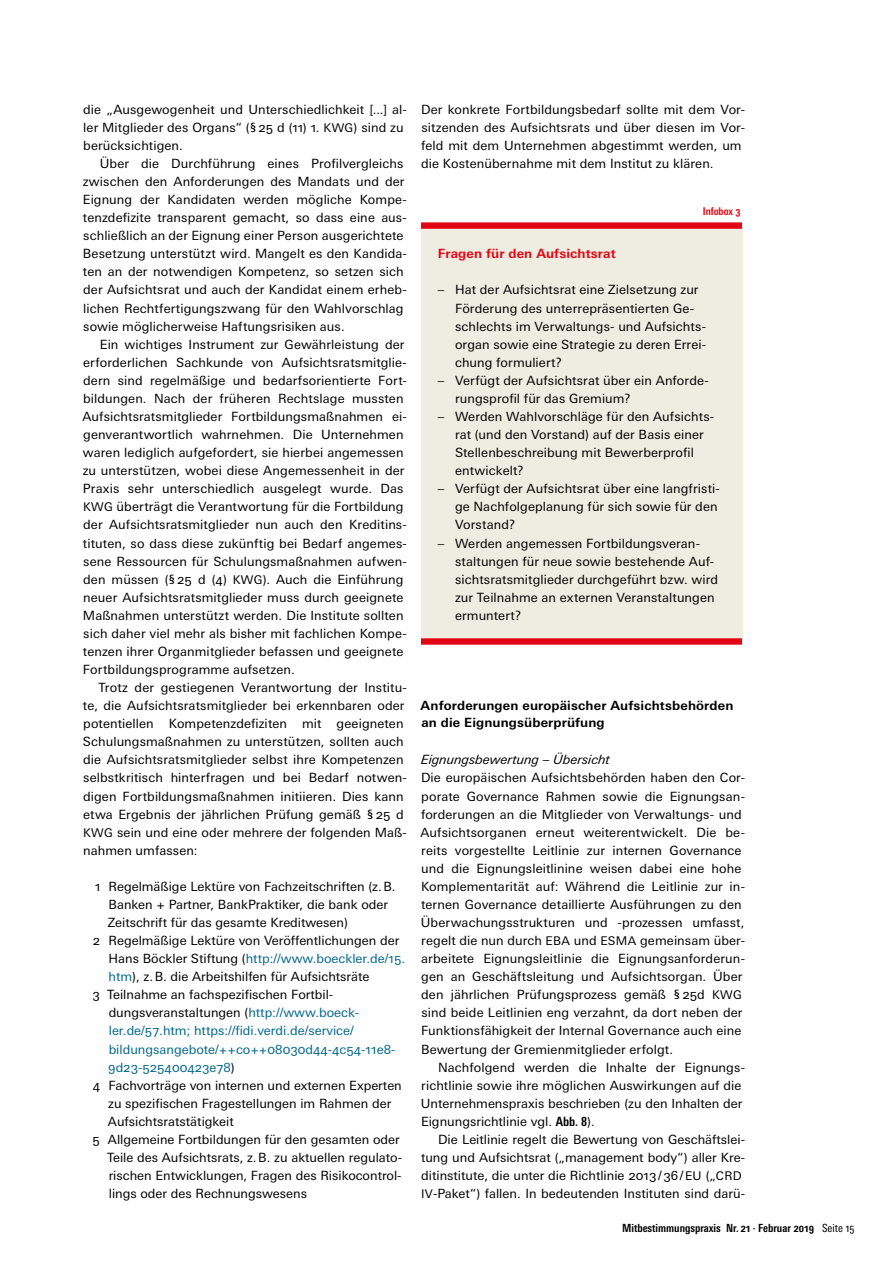
<style>
.page{position:relative;width:893px;height:1263px;background:#fff}
.page>*{position:absolute;margin:0;border:0;box-sizing:border-box;transform-origin:0 0}
.Grundtext{font:12.75px/18px "Univers Next Pro";letter-spacing:.005em;color:#000}
.Grundtext_o_E{font:12.75px/18px "Univers Next Pro";letter-spacing:.01em;color:#000}
.Vor_Auflistung__-zäh{font:12.75px/18px "Univers Next Pro";letter-spacing:.01em;color:#000}
.t1{font:12.75px/18px "Univers Next Pro";color:#00678a}
.Nach_Auflistung__-zä{font:12.75px/18px "Univers Next Pro";letter-spacing:.01em;color:#000}
.Ü3_Zwischenüberschri{font:700 12.75px/17px "Univers Next Pro";letter-spacing:.01em;color:#000}
.Ü4_Zwischenüberschri{font:italic 12.75px "Univers Next Pro";letter-spacing:.005em;color:#000}
.Grundtext_o_E-2{font:700 12.75px "Univers Next Pro";letter-spacing:.01em;color:#e30513}
.t2{font:700 condensed 11.25px "Univers Next Pro";color:#000}
.Grundtext_o_E-3{font:700 condensed 10.65px "Univers Next Pro";color:#e30513}
.s1{font-size:12px}
.s2{color:#00678a}
.s3{color:#000}
.s4{font-weight:700;font-stretch:condensed}
.s5{font-weight:400}
</style>
<div class="page">
<div style="left:421px;top:226px;width:321px;height:414px;background:#efede1"></div>
<div style="left:421px;top:222px;width:321px;height:7px;background:#e30513"></div>
<div style="left:421px;top:638px;width:321px;height:7px;background:#e30513"></div>
<p class="Grundtext" style="left:83px;top:100px;width:325px">die „Ausgewogenheit und Unterschiedlichkeit [...] al&shy;ler Mitglieder des Organs“ (§25 d (11) 1. <span class="s1">KWG</span>) sind zu berücksichtigen.</p>
<p class="Grundtext" style="left:83px;top:154px;width:326px;text-indent:17px">Über die Durchführung eines Profilvergleichs zwischen den Anforderungen des Mandats und der Eignung der Kandidaten werden mögliche Kompe&shy;tenzdefizite transparent gemacht, so dass eine aus&shy;schließlich an der Eignung einer Person ausgerichtete Besetzung unterstützt wird. Mangelt es den Kandida&shy;ten an der notwendigen Kompetenz, so setzen sich der Aufsichtsrat und auch der Kandidat einem erheb&shy;lichen Rechtfertigungszwang für den Wahlvorschlag sowie möglicherweise Haftungsrisiken aus.</p>
<p class="Grundtext" style="left:82px;top:335px;width:326px;text-indent:18px">Ein wichtiges Instrument zur Gewährleistung der erforderlichen Sachkunde von Aufsichtsratsmitglie&shy;dern sind regelmäßige und bedarfsorientierte Fort&shy;bildungen. Nach der früheren Rechtslage mussten Aufsichtsratsmitglieder Fortbildungsmaßnahmen ei&shy;genverantwortlich wahrnehmen. Die Unternehmen waren lediglich aufgefordert, sie hierbei angemessen zu unterstützen, wobei diese Angemessenheit in der Praxis sehr unterschiedlich ausgelegt wurde. Das <span class="s1">KWG</span> überträgt die Verantwortung für die Fortbildung der Aufsichtsratsmitglieder nun auch den Kreditins&shy;tituten, so dass diese zukünftig bei Bedarf angemes&shy;sene Ressourcen für Schulungsmaßnahmen aufwen&shy;den müssen (§25 d (4) <span class="s1">KWG</span>). Auch die Einführung neuer Aufsichtsratsmitglieder muss durch geeignete Maßnahmen unterstützt werden. Die Institute sollten sich daher viel mehr als bisher mit fachlichen Kompe&shy;tenzen ihrer Organmitglieder befassen und geeignete Fortbildungsprogramme aufsetzen.</p>
<p class="Vor_Auflistung__-zäh" style="left:83px;top:678px;width:326px;text-indent:16px">Trotz der gestiegenen Verantwortung der Institu&shy;te, die Aufsichtsratsmitglieder bei erkennbaren oder potentiellen Kompetenzdefiziten mit geeigneten Schulungsmaßnahmen zu unterstützen, sollten auch die Aufsichtsratsmitglieder selbst ihre Kompetenzen selbstkritisch hinterfragen und bei Bedarf notwen&shy;digen Fortbildungsmaßnahmen initiieren. Dies kann etwa Ergebnis der jährlichen Prüfung gemäß §25 d <span class="s1">KWG</span> sein und eine oder mehrere der folgenden Maß&shy;nahmen umfassen:</p>
<p class="Grundtext" style="left:108px;top:877px;width:289px;text-indent:-14px">1 Regelmäßige Lektüre von Fachzeitschriften (z.B.<br>Banken + Partner, BankPraktiker, die bank oder<br>Zeitschrift für das gesamte Kreditwesen)</p>
<p class="Grundtext" style="left:108px;top:931px;width:298px;text-indent:-16px">2 Regelmäßige Lektüre von Veröffentlichungen der<br>Hans Böckler Stiftung (<span class="s2">http://www.boeckler.de/15. htm</span>), z.B. die Arbeitshilfen für Aufsichtsräte</p>
<p class="t1" style="left:108px;top:986px;width:289px;text-indent:-16px"><span class="s3">3 Teilnahme an fachspezifischen Fortbil&shy;dungsveranstaltungen (</span>http://www.boeck&shy;ler.de/57.htm; https://fidi.verdi.de/service/ bildungsangebote/++co++08030d44-4c54-11e8- 9d23-525400423e78<span class="s3">)</span></p>
<p class="Grundtext" style="left:108px;top:1076px;width:295px;text-indent:-15px">4 Fachvorträge von internen und externen Experten zu spezifischen Fragestellungen im Rahmen der<br>Aufsichtsratstätigkeit</p>
<p class="Grundtext" style="left:107px;top:1130px;width:297px;text-indent:-14px">5 Allgemeine Fortbildungen für den gesamten oder Teile des Aufsichtsrats, z.B. zu aktuellen regulato&shy;rischen Entwicklungen, Fragen des Risikocontrol&shy;lings oder des Rechnungswesens</p>
<p class="Nach_Auflistung__-zä" style="left:421px;top:100px;width:325px">Der konkrete Fortbildungsbedarf sollte mit dem Vor&shy;sitzenden des Aufsichtsrats und über diesen im Vor&shy;feld mit dem Unternehmen abgestimmt werden, um die Kostenübernahme mit dem Institut zu klären.</p>
<p class="Grundtext_o_E-3" style="left:703px;top:205px;width:39px">Infobox 3</p>
<p class="Grundtext_o_E-2" style="left:438px;top:246px;width:179px">Fragen für den Aufsichtsrat</p>
<p class="Grundtext" style="left:455px;top:281px;width:253px;text-indent:-17px">– Hat der Aufsichtsrat eine Zielsetzung zur Förderung des unterrepräsentierten Ge&shy;schlechts im Verwaltungs- und Aufsichts&shy;organ sowie eine Strategie zu deren Errei&shy;chung formuliert?</p>
<p class="Grundtext" style="left:455px;top:371px;width:255px;text-indent:-17px">– Verfügt der Aufsichtsrat über ein Anforde&shy;rungsprofil für das Gremium?</p>
<p class="Grundtext" style="left:455px;top:407px;width:261px;text-indent:-17px">– Werden Wahlvorschläge für den Aufsichts&shy;rat (und den Vorstand) auf der Basis einer Stellenbeschreibung mit Bewerberprofil entwickelt?</p>
<p class="Grundtext" style="left:455px;top:480px;width:266px;text-indent:-17px">– Verfügt der Aufsichtsrat über eine langfristi&shy;ge Nachfolgeplanung für sich sowie für den<br>Vorstand?</p>
<p class="Grundtext" style="left:455px;top:534px;width:265px;text-indent:-17px">– Werden angemessen Fortbildungsveran&shy;staltungen für neue sowie bestehende Auf&shy;sichtsratsmitglieder durchgeführt bzw. wird zur Teilnahme an externen Veranstaltungen ermuntert?</p>
<p class="Ü3_Zwischenüberschri" style="left:421px;top:697px;width:314px">Anforderungen europäischer Aufsichtsbehörden an die Eignungsüberprüfung</p>
<p class="Ü4_Zwischenüberschri" style="left:421px;top:752px;width:191px">Eignungsbewertung – Übersicht</p>
<p class="Grundtext_o_E" style="left:420px;top:769px;width:326px">Die europäischen Aufsichtsbehörden haben den Cor&shy;porate Governance Rahmen sowie die Eignungsan&shy;forderungen an die Mitglieder von Verwaltungs- und Aufsichtsorganen erneut weiterentwickelt. Die be&shy;reits vorgestellte Leitlinie zur internen Governance und die Eignungsleitlinine weisen dabei eine hohe Komplementarität auf: Während die Leitlinie zur in&shy;ternen Governance detaillierte Ausführungen zu den Überwachungsstrukturen und -prozessen umfasst, regelt die nun durch <span class="s1">EBA</span> und <span class="s1">ESMA</span> gemeinsam über&shy;arbeitete Eignungsleitlinie die Eignungsanforderun&shy;gen an Geschäftsleitung und Aufsichtsorgan. Über den jährlichen Prüfungsprozess gemäß §25d <span class="s1">KWG </span>sind beide Leitlinien eng verzahnt, da dort neben der Funktionsfähigkeit der Internal Governance auch eine Bewertung der Gremienmitglieder erfolgt.</p>
<p class="Grundtext" style="left:421px;top:1058px;width:326px;text-indent:17px">Nachfolgend werden die Inhalte der Eignungs&shy;richtlinie sowie ihre möglichen Auswirkungen auf die Unternehmenspraxis beschrieben (zu den Inhalten der Eignungsrichtlinie vgl. <span class="s4">Abb. 8</span>).</p>
<p class="Grundtext" style="left:421px;top:1130px;width:325px;text-indent:17px">Die Leitlinie regelt die Bewertung von Geschäftslei&shy;tung und Aufsichtsrat („management body“) aller Kre&shy;ditinstitute, die unter die Richtlinie 2013/36/<span class="s1">EU</span> („<span class="s1">CRD IV</span>-Paket“) fallen. In bedeutenden Instituten sind darü-</p>
<p class="t2" style="left:622px;top:1221px;width:234px">Mitbestimmungspraxis Nr. 21 · Februar 2019 <span class="s5">Seite 15</span></p>
</div>
